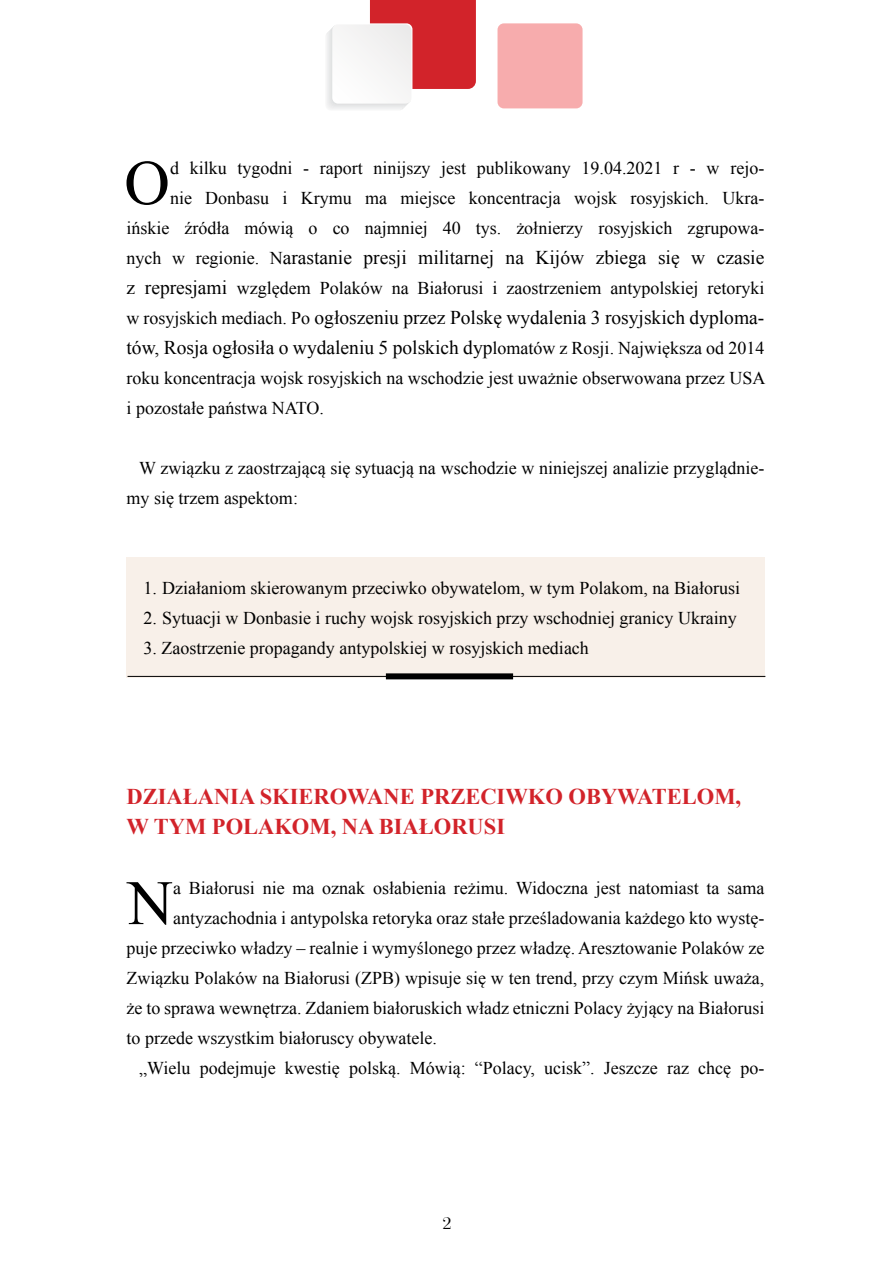
<style>
.page{position:relative;width:893px;height:1263px;background:#fff}
.page>*{position:absolute;margin:0;border:0;box-sizing:border-box;transform-origin:0 0}
.t1{font:63.3px "Times New Roman";color:#000}
.t2{font:700 22.5px/30px "Times New Roman";color:#d2232a}
.t3{font:19.5px/30px "Times New Roman";color:#000}
.t4{font:18px/30px "Times New Roman";color:#000}
.t5{font:18px "Bauer Bodni EU";color:#000}
.s1{font-size:18px}
.s2{font-size:19.5px}
</style>
<div class="page">
<div style="left:126px;top:557px;width:639px;height:120px;background:#f8f0e9"></div>
<hr style="left:128px;top:676px;width:637px;height:1px;background:#000">
<div style="left:386px;top:673px;width:127px;height:6px;background:#000"></div>
<div style="left:497px;top:23px;width:86px;height:85px;background:#f7acad;border-radius:6px"></div>
<svg style="left:326px;top:0;width:150px;height:110px"></svg>
<h1 class="t1" style="left:124px;top:140px;width:47px">O</h1>
<p class="t4" style="left:127px;top:153px;width:639px;text-align:right">d kilku tygodni - raport ninijszy jest publikowany 19.04.2021 r - w rejo-<br>nie Donbasu i Krymu ma miejsce koncentracja wojsk rosyjskich. Ukra&shy;ińskie źródła mówią o co najmniej 40 tys. żołnierzy rosyjskich zgrupowa-</p>
<p class="t3" style="left:127px;top:242px;width:639px"><span class="s1">nych w regionie. N</span>arastanie presji militarnej na Kijów zbiega się w czasie</p>
<p class="t4" style="left:127px;top:273px;width:639px"><span class="s2">z represjami</span> względem Polaków na Białorusi i zaostrzeniem antypolskiej retoryki</p>
<p class="t3" style="left:126px;top:302px;width:639px"><span class="s1">w rosyjskich mediach. Po</span> ogłoszeniu przez Polskę wydalenia 3 rosyjskich dyploma&shy;tów, Rosja ogłosiła o wydaleniu 5 polskich dyp<span class="s1">lomatów z Rosji. Największa od 2014</span></p>
<p class="t4" style="left:126px;top:363px;width:640px">roku koncentracja wojsk rosyjskich na wschodzie jest uważnie obserwowana przez USA i pozostałe państwa NATO.</p>
<p class="t4" style="left:126px;top:453px;width:639px;text-indent:13px">W związku z zaostrzającą się sytuacją na wschodzie w niniejszej analizie przyglądnie&shy;my się trzem aspektom:</p>
<p class="t4" style="left:144px;top:573px;width:598px">1. Działaniom skierowanym przeciwko obywatelom, w tym Polakom, na Białorusi</p>
<p class="t4" style="left:144px;top:603px;width:595px">2. Sytuacji w Donbasie i ruchy wojsk rosyjskich przy wschodniej granicy Ukrainy</p>
<p class="t4" style="left:144px;top:633px;width:447px">3. Zaostrzenie propagandy antypolskiej w rosyjskich mediach</p>
<p class="t2" style="left:126px;top:781px;width:616px">DZIAŁANIA SKIEROWANE PRZECIWKO OBYWATELOM,<br>W TYM POLAKOM, NA BIAŁORUSI</p>
<h1 class="t1" style="left:127px;top:860px;width:47px">N</h1>
<p class="t4" style="left:173px;top:873px;width:593px">a Białorusi nie ma oznak osłabienia reżimu. Widoczna jest natomiast ta sama</p>
<p class="t4" style="left:173px;top:903px;width:593px">antyzachodnia i antypolska retoryka oraz stałe prześladowania każdego kto wystę-</p>
<p class="t4" style="left:127px;top:933px;width:639px">puje przeciwko władzy – realnie i wymyślonego przez władzę. Aresztowanie Polaków ze</p>
<p class="t4" style="left:127px;top:963px;width:639px">Związku Polaków na Białorusi (ZPB) wpisuje się w ten trend, przy czym Mińsk uważa,</p>
<p class="t4" style="left:127px;top:993px;width:639px">że to sprawa wewnętrza. Zdaniem białoruskich władz etniczni Polacy żyjący na Białorusi</p>
<p class="t4" style="left:127px;top:1023px;width:312px">to przede wszystkim białoruscy obywatele.</p>
<p class="t4" style="left:139px;top:1053px;width:627px">„Wielu podejmuje kwestię polską. Mówią: “Polacy, ucisk”. Jeszcze raz chcę po-</p>
<p class="t5" style="left:443px;top:1212px;width:10px">2</p>
</div>
